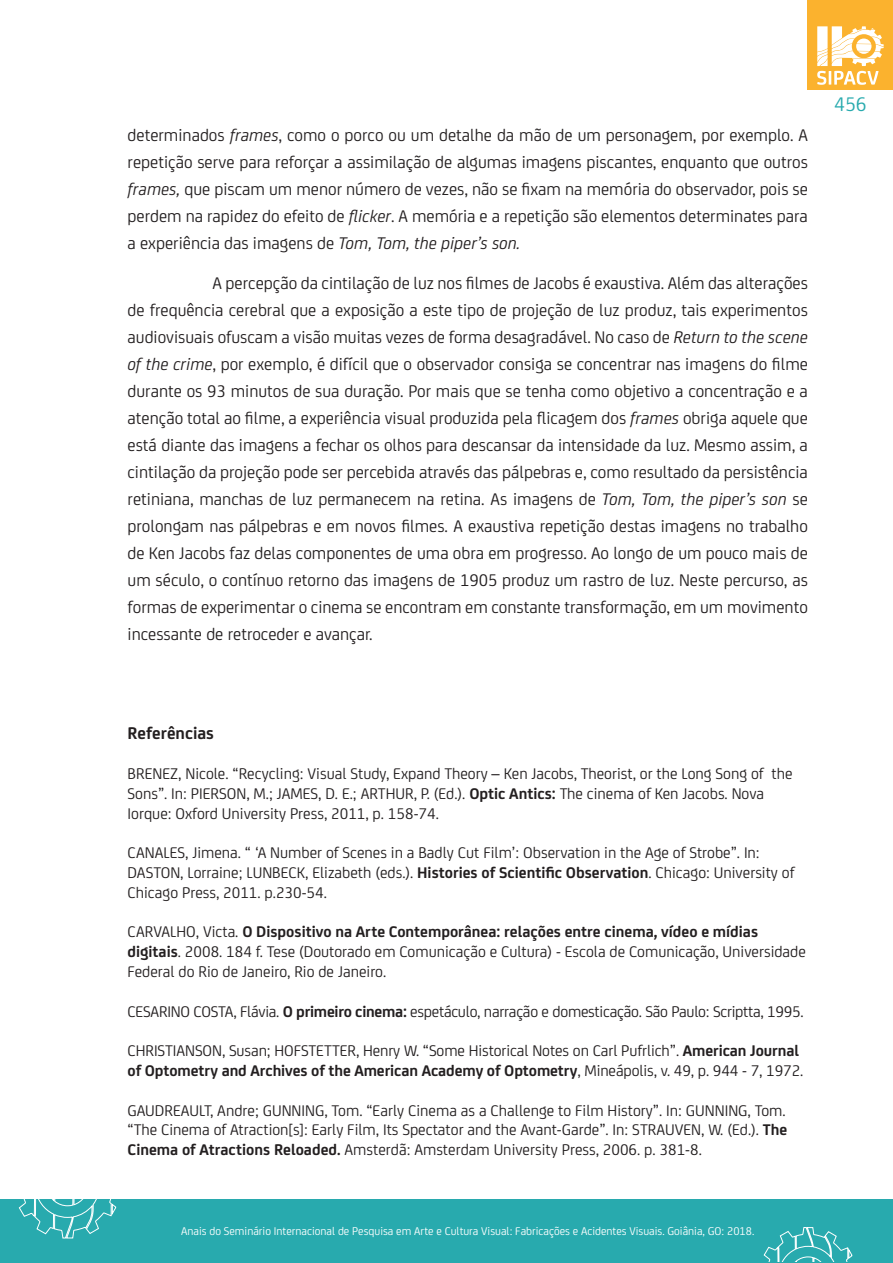
<style>
.page{position:relative;width:893px;height:1263px;background:#fff}
.page>*{position:absolute;margin:0;border:0;box-sizing:border-box;transform-origin:0 0}
.t1{font:21px "FS Joey";color:#28aaae}
.texto_corrido{font:18px/27px "FS Joey";color:#231f20;text-align:justify}
.bibliografia{font:700 18px "FS Joey";color:#231f20}
.bibliografia-2{font:16.5px/19.8px "FS Joey";color:#231f20}
.t2{font:12px "FS Joey";color:#fff}
.s1{font-style:italic}
.s2{font-weight:700}
</style>
<div class="page">
<div style="left:808px;top:0;width:85px;height:89px;background:#fbb22e"></div>
<svg style="left:817px;top:26px;width:67px;height:59px"></svg>
<div style="left:0;top:1199px;width:893px;height:64px;background:#28aaae"></div>
<svg style="left:18px;top:1199px;width:99px;height:40px"></svg>
<svg style="left:763px;top:1227px;width:90px;height:35px"></svg>
<p class="texto_corrido" style="left:128px;top:121px;width:682px">determinados <span class="s1">frames</span>, como o porco ou um detalhe da mão de um personagem, por exemplo. A repetição serve para reforçar a assimilação de algumas imagens piscantes, enquanto que outros <span class="s1">frames,</span> que piscam um menor número de vezes, não se fixam na memória do observador, pois se perdem na rapidez do efeito de <span class="s1">flicker</span>. A memória e a repetição são elementos determinates para a experiência das imagens de <span class="s1">Tom, Tom, the piper’s son.</span></p>
<p class="texto_corrido" style="left:128px;top:268px;width:682px;text-indent:85px">A percepção da cintilação de luz nos filmes de Jacobs é exaustiva. Além das alterações de frequência cerebral que a exposição a este tipo de projeção de luz produz, tais experimentos audiovisuais ofuscam a visão muitas vezes de forma desagradável. No caso de <span class="s1">Return to the scene of the crime</span>, por exemplo, é difícil que o observador consiga se concentrar nas imagens do filme durante os 93 minutos de sua duração. Por mais que se tenha como objetivo a concentração e a atenção total ao filme, a experiência visual produzida pela flicagem dos <span class="s1">frames</span> obriga aquele que está diante das imagens a fechar os olhos para descansar da intensidade da luz. Mesmo assim, a cintilação da projeção pode ser percebida através das pálpebras e, como resultado da persistência retiniana, manchas de luz permanecem na retina. As imagens de <span class="s1">Tom, Tom, the piper’s son</span> se prolongam nas pálpebras e em novos filmes. A exaustiva repetição destas imagens no trabalho de Ken Jacobs faz delas componentes de uma obra em progresso. Ao longo de um pouco mais de um século, o contínuo retorno das imagens de 1905 produz um rastro de luz. Neste percurso, as formas de experimentar o cinema se encontram em constante transformação, em um movimento incessante de retroceder e avançar.</p>
<p class="t1" style="left:834px;top:90px;width:34px">456</p>
<p class="bibliografia" style="left:128px;top:720px;width:88px">Referências</p>
<p class="bibliografia-2" style="left:128px;top:763px;width:666px">BRENEZ, Nicole. “Recycling: Visual Study, Expand Theory – Ken Jacobs, Theorist, or the Long Song of the<br>Sons”. In: PIERSON, M.; JAMES, D. E.; ARTHUR, P. (Ed.). <span class="s2">Optic Antics:</span> The cinema of Ken Jacobs. Nova<br>Iorque: Oxford University Press, 2011, p. 158-74.</p>
<p class="bibliografia-2" style="left:128px;top:842px;width:668px">CANALES, Jimena. “ ‘A Number of Scenes in a Badly Cut Film’: Observation in the Age of Strobe”. In:<br>DASTON, Lorraine; LUNBECK, Elizabeth (eds.). <span class="s2">Histories of Scientific Observation</span>. Chicago: University of<br>Chicago Press, 2011. p.230-54.</p>
<p class="bibliografia-2" style="left:128px;top:921px;width:680px">CARVALHO, Victa. <span class="s2">O Dispositivo na Arte Contemporânea: relações entre cinema, vídeo e mídias digitais</span>. 2008. 184 f. Tese (Doutorado em Comunicação e Cultura) - Escola de Comunicação, Universidade<br>Federal do Rio de Janeiro, Rio de Janeiro.</p>
<p class="bibliografia-2" style="left:128px;top:1000px;width:678px">CESARINO COSTA, Flávia. <span class="s2">O primeiro cinema:</span> espetáculo, narração e domesticação. São Paulo: Scriptta, 1995.</p>
<p class="bibliografia-2" style="left:128px;top:1040px;width:677px">CHRISTIANSON, Susan; HOFSTETTER, Henry W. “Some Historical Notes on Carl Pufrlich”. <span class="s2">American Journal of Optometry and Archives of the American Academy of Optometry</span>, Mineápolis, v. 49, p. 944 - 7, 1972.</p>
<p class="bibliografia-2" style="left:128px;top:1099px;width:661px;text-align:justify">GAUDREAULT, Andre; GUNNING, Tom. “Early Cinema as a Challenge to Film History”. In: GUNNING, Tom. “The Cinema of Atraction[s]: Early Film, Its Spectator and the Avant-Garde”. In: STRAUVEN, W. (Ed.). <span class="s2">The Cinema of Atractions Reloaded.</span> Amsterdã: Amsterdam University Press, 2006. p. 381-8.</p>
<p class="t2" style="left:181px;top:1223px;width:575px">Anais do Seminário Internacional de Pesquisa em Arte e Cultura Visual: Fabricações e Acidentes Visuais. Goiânia, GO: 2018.</p>
</div>
